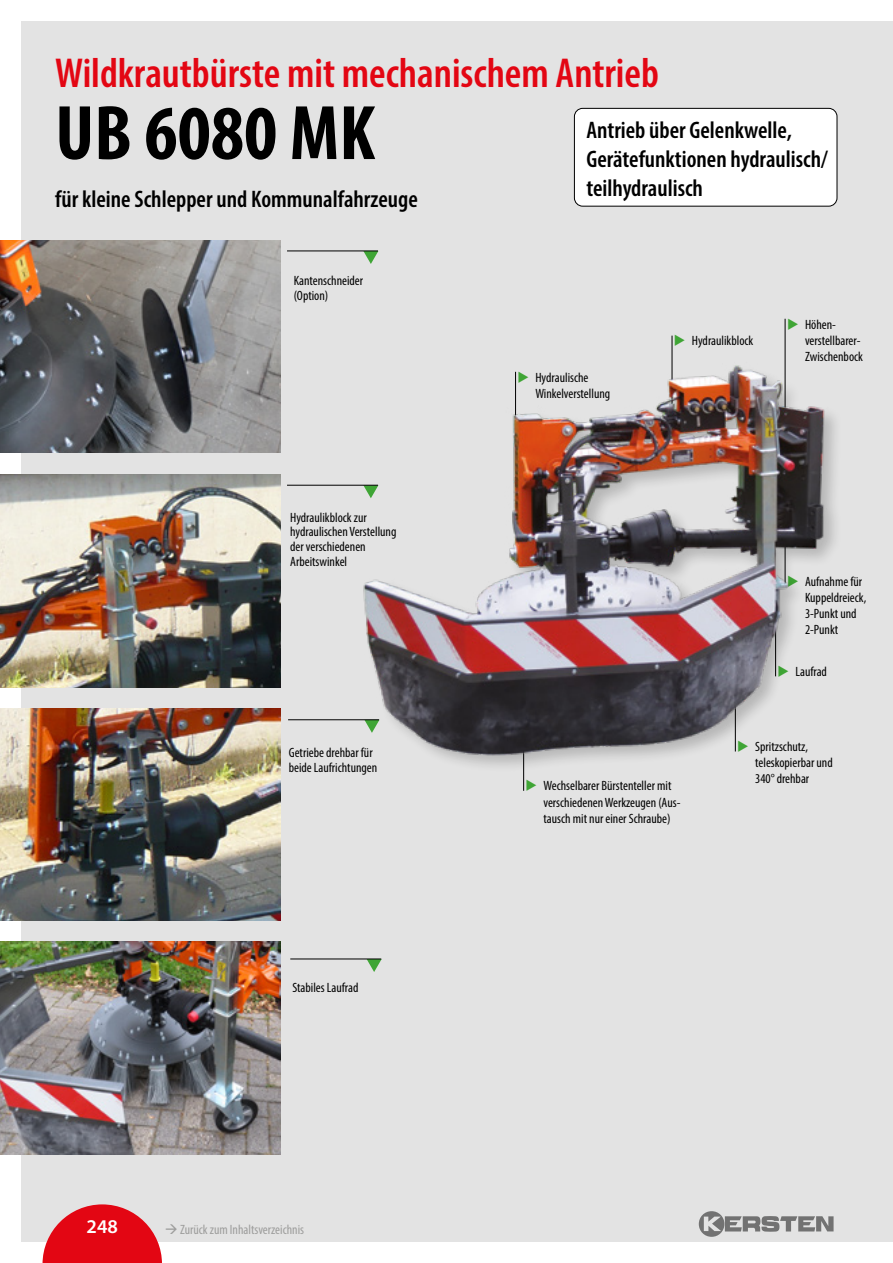
<style>
.page{position:relative;width:893px;height:1263px;background:#fff}
.page>*{position:absolute;margin:0;border:0;box-sizing:border-box;transform-origin:0 0}
.t1{font:700 condensed 78px "Myriad Pro";color:#000}
.t2{font:600 condensed 42px "Myriad Pro";color:#e30613}
.t3{font:600 condensed 24px/28.8px "Myriad Pro";color:#000}
.t4{font:600 19.5px "Myriad Pro";color:#fff}
.t5{font:condensed 13.5px/16.2px "Myriad Pro";color:#000}
.t6{font:condensed 13.5px "Myriad Pro";color:#9d9d9c}
.s1{color:#3fa535}
</style>
<div class="page">
<div style="left:21px;top:21px;width:872px;height:1221px;background:#e3e3e3"></div>
<svg style="left:43px;top:1204px;width:119px;height:59px"></svg>
<svg style="left:698px;top:1211px;width:136px;height:25px"></svg>
<svg style="left:364px;top:252px;width:14px;height:12px"></svg>
<hr style="left:287px;top:251px;width:91px;height:1px;background:#000">
<hr style="left:287px;top:485px;width:91px;height:1px;background:#000">
<hr style="left:288px;top:719px;width:91px;height:1px;background:#000">
<svg style="left:367px;top:959px;width:15px;height:13px"></svg>
<hr style="left:290px;top:958px;width:91px;height:1px;background:#000">
<div style="left:574px;top:108px;width:263px;height:98px;background:#fff;border-radius:8px"></div>
<div style="left:574px;top:108px;width:263px;height:98px;border:1px solid #000;border-radius:8px"></div>
<img style="left:0;top:708px;width:280px;height:213px">
<img style="left:0;top:942px;width:280px;height:212px">
<img style="left:0;top:475px;width:280px;height:212px">
<img style="left:0;top:240px;width:280px;height:213px">
<hr style="left:523px;top:601px;width:1px;height:190px;background:#000">
<hr style="left:672px;top:336px;width:1px;height:115px;background:#000">
<hr style="left:785px;top:319px;width:1px;height:115px;background:#000">
<img style="left:342px;top:352px;width:493px;height:415px">
<svg style="left:799px;top:585px;width:13px;height:1px"></svg>
<svg style="left:789px;top:676px;width:14px;height:1px"></svg>
<svg style="left:749px;top:751px;width:14px;height:1px"></svg>
<svg style="left:529px;top:382px;width:14px;height:1px"></svg>
<h2 class="t2" style="left:55px;top:47px;width:605px">Wildkrautbürste mit mechanischem Antrieb</h2>
<h1 class="t1" style="left:55px;top:84px;width:321px">UB 6080 MK</h1>
<h3 class="t3" style="left:55px;top:184px;width:364px">für kleine Schlepper und Kommunalfahrzeuge</h3>
<p class="t5" style="left:294px;top:273px;width:71px;line-height:14.9px">Kantenschneider (Option)</p>
<p class="t5" style="left:290px;top:509px;width:108px;line-height:14.9px">Hydraulikblock zur hydraulischen Verstellung der verschiedenen<br>Arbeitswinkel</p>
<p class="t5" style="left:289px;top:745px;width:90px;line-height:14.9px">Getriebe drehbar für beide Laufrichtungen</p>
<p class="t5" style="left:292px;top:979px;width:68px">Stabiles Laufrad</p>
<h3 class="t4" style="left:87px;top:1214px;width:33px">248</h3>
<p class="t6" style="left:165px;top:1221px;width:141px">→ Zurück zum Inhaltsverzeichnis</p>
<h3 class="t3" style="left:586px;top:115px;width:243px">Antrieb über Gelenkwelle,<br>Gerätefunktionen hydraulisch/ teilhydraulisch</h3>
<p class="t5" style="left:535px;top:369px;width:76px;text-indent:-18px"><span class="s1">◆</span> Hydraulische<br>Winkelverstellung</p>
<p class="t5" style="left:674px;top:333px;width:81px"><span class="s1">◆</span> Hydraulikblock</p>
<p class="t5" style="left:805px;top:316px;width:60px;text-indent:-18px"><span class="s1">◆</span> Höhen&shy;verstellbarer-<br>Zwischenbock</p>
<p class="t5" style="left:805px;top:573px;width:63px;text-indent:-18px"><span class="s1">◆</span> Aufnahme für<br>Kuppeldreieck,<br>3-Punkt und<br>2-Punkt</p>
<p class="t5" style="left:777px;top:663px;width:51px"><span class="s1">◆</span> Laufrad</p>
<p class="t5" style="left:543px;top:777px;width:138px;text-indent:-18px"><span class="s1">◆</span> Wechselbarer Bürstenteller mit verschiedenen Werkzeugen (Aus&shy;tausch mit nur einer Schraube)</p>
<p class="t5" style="left:755px;top:738px;width:79px;text-indent:-18px"><span class="s1">◆</span> Spritzschutz, teleskopierbar und<br>340° drehbar</p>
</div>
